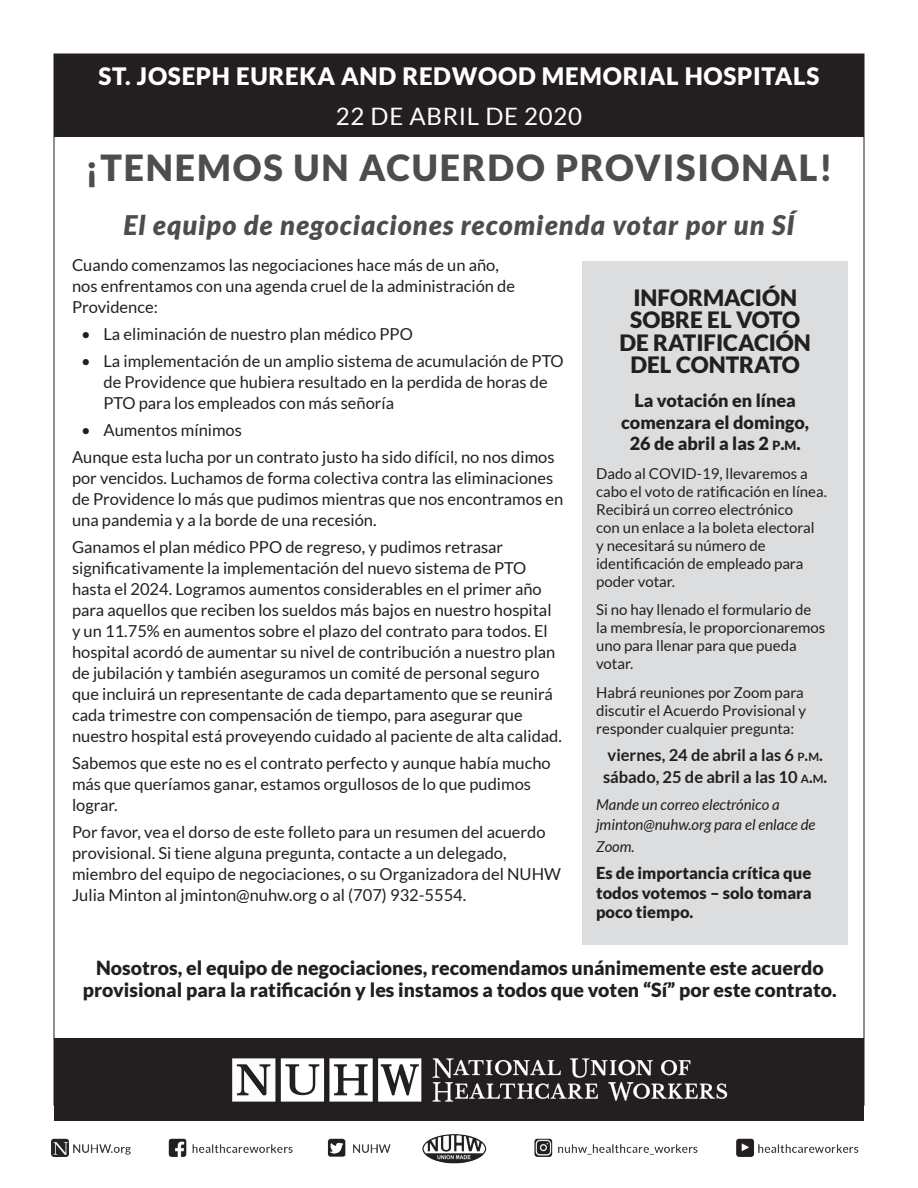
<style>
.page{position:relative;width:918px;height:1188px;background:#fff}
.page>*{position:absolute;margin:0;border:0;box-sizing:border-box;transform-origin:0 0}
.t1{font:900 36px "Lato";letter-spacing:.05em;color:#4d4d4f}
.t2{font:italic 900 27px "Lato";letter-spacing:.04em;color:#4d4d4f}
.t3{font:900 24px "Lato";letter-spacing:.03em;color:#fff}
.t4{font:24px "Lato";letter-spacing:.03em;color:#fff}
.t5{font:900 22.5px/22.5px "Lato";color:#231f20;text-align:center}
.t6{font:900 19.5px/22.5px "Lato";color:#231f20;text-align:center}
.t7{font:900 18px/21.6px "Lato";color:#231f20;text-align:center}
.t8{font:16.5px/21px "Lato";color:#231f20}
.t9{font:900 16.5px/19.5px "Lato";color:#231f20;text-align:justify}
.t10{font:700 16.5px/22.5px "Lato";color:#231f20}
.t11{font:15px/18px "Lato";color:#231f20}
.t12{font:italic 15px/19.5px "Lato";color:#231f20}
.s1{font-size:12.6px}
.s2{font-style:inherit}
.s3{font-size:11.55px}
</style>
<div class="page">
<div style="left:54px;top:54px;width:810px;height:83px;background:#231f20"></div>
<div style="left:583px;top:261px;width:265px;height:684px;background:#dcddde"></div>
<div style="left:54px;top:1039px;width:810px;height:82px;background:#231f20"></div>
<img style="left:52px;top:1134px;width:807px;height:30px">
<svg style="left:433px;top:1058px;width:294px;height:44px"></svg>
<svg style="left:232px;top:1058px;width:43px;height:44px"></svg>
<svg style="left:281px;top:1058px;width:140px;height:44px"></svg>
<p class="t3" style="left:99px;top:62px;width:722px">ST. JOSEPH EUREKA AND REDWOOD MEMORIAL HOSPITALS</p>
<p class="t4" style="left:336px;top:103px;width:248px">22 DE ABRIL DE 2020</p>
<p class="t1" style="left:85px;top:147px;width:749px">¡TENEMOS UN ACUERDO PROVISIONAL!</p>
<p class="t2" style="left:123px;top:209px;width:673px">El equipo de negociaciones recomienda votar por un SÍ</p>
<p class="t8" style="left:72px;top:255px;width:445px">Cuando comenzamos las negociaciones hace más de un año, nos enfrentamos con una agenda cruel de la administración de<br>Providence:</p>
<p class="t8" style="left:81px;top:324px;width:333px">• La eliminación de nuestro plan médico PPO</p>
<p class="t8" style="left:104px;top:351px;width:462px;text-indent:-22px">• La implementación de un amplio sistema de acumulación de PTO de Providence que hubiera resultado en la perdida de horas de<br>PTO para los empleados con más señoría</p>
<p class="t8" style="left:81px;top:420px;width:162px">• Aumentos mínimos</p>
<p class="t8" style="left:72px;top:447px;width:493px">Aunque esta lucha por un contrato justo ha sido difícil, no nos dimos por vencidos. Luchamos de forma colectiva contra las eliminaciones de Providence lo más que pudimos mientras que nos encontramos en una pandemia y a la borde de una recesión.</p>
<p class="t8" style="left:72px;top:537px;width:492px">Ganamos el plan médico PPO de regreso, y pudimos retrasar significativamente la implementación del nuevo sistema de PTO hasta el 2024. Logramos aumentos considerables en el primer año para aquellos que reciben los sueldos más bajos en nuestro hospital y un 11.75% en aumentos sobre el plazo del contrato para todos. El hospital acordó de aumentar su nivel de contribución a nuestro plan de jubilación y también aseguramos un comité de personal seguro que incluirá un representante de cada departamento que se reunirá cada trimestre con compensación de tiempo, para asegurar que nuestro hospital está proveyendo cuidado al paciente de alta calidad.</p>
<p class="t8" style="left:72px;top:753px;width:480px">Sabemos que este no es el contrato perfecto y aunque había mucho más que queríamos ganar, estamos orgullosos de lo que pudimos lograr.</p>
<p class="t8" style="left:72px;top:822px;width:490px">Por favor, vea el dorso de este folleto para un resumen del acuerdo provisional. Si tiene alguna pregunta, contacte a un delegado, miembro del equipo de negociaciones, o su Organizadora del NUHW Julia Minton al jminton@nuhw.org o al (707) 932-5554.</p>
<p class="t5" style="left:619px;top:286px;width:193px">INFORMACIÓN<br>SOBRE EL VOTO<br>DE RATIFICACIÓN<br>DEL CONTRATO</p>
<p class="t7" style="left:621px;top:389px;width:190px">La votación en línea comenzara el domingo,<br>26 de abril a las 2 <span class="s1">p</span><span class="s2">.</span><span class="s1">m</span><span class="s2">.</span></p>
<p class="t11" style="left:596px;top:464px;width:232px">Dado al COVID-19, llevaremos a cabo el voto de ratificación en línea.<br>Recibirá un correo electrónico<br>con un enlace a la boleta electoral<br>y necesitará su número de identificación de empleado para poder votar.</p>
<p class="t11" style="left:596px;top:601px;width:231px">Si no hay llenado el formulario de la membresía, le proporcionaremos uno para llenar para que pueda votar.</p>
<p class="t11" style="left:596px;top:683px;width:212px">Habrá reuniones por Zoom para discutir el Acuerdo Provisional y responder cualquier pregunta:</p>
<p class="t10" style="left:603px;top:743px;width:226px">viernes, 24 de abril a las 6 <span class="s3">P</span><span class="s2">.</span><span class="s3">M</span><span class="s2">. </span>sábado, 25 de abril a las 10 <span class="s3">A</span><span class="s2">.</span><span class="s3">M</span><span class="s2">.</span></p>
<p class="t12" style="left:596px;top:795px;width:221px">Mande un correo electrónico a jminton@nuhw.org para el enlace de</p>
<p class="t12" style="left:596px;top:837px;width:40px">Zoom.</p>
<p class="t9" style="left:596px;top:863px;width:217px">Es de importancia crítica que todos votemos – solo tomara poco tiempo.</p>
<p class="t6" style="left:83px;top:956px;width:755px">Nosotros, el equipo de negociaciones, recomendamos unánimemente este acuerdo provisional para la ratificación y les instamos a todos que voten “Sí” por este contrato.</p>
</div>
